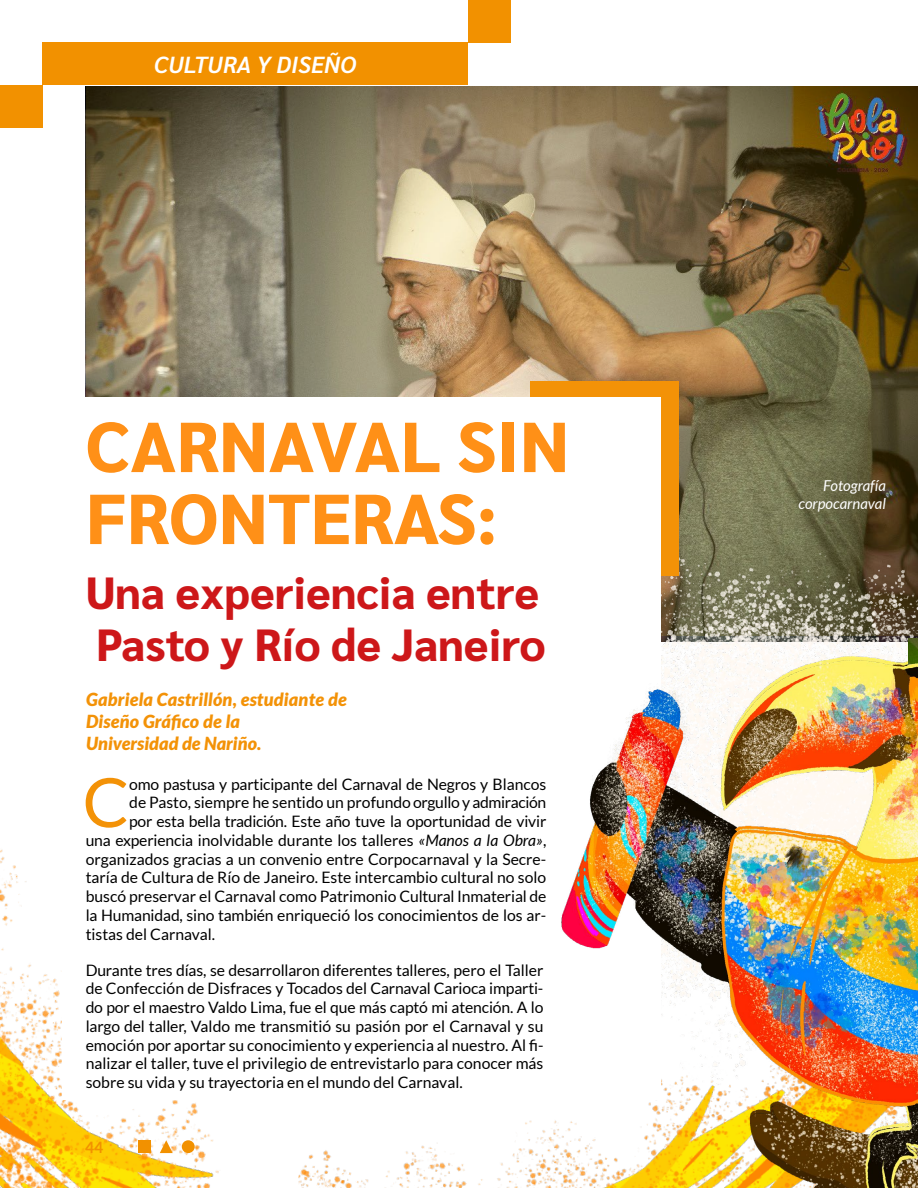
<style>
.page{position:relative;width:918px;height:1188px;background:#fff}
.page>*{position:absolute;margin:0;border:0;box-sizing:border-box;transform-origin:0 0}
.t1{font:800 70.5px/72px "Sarabun";color:#ff9017}
.t2{font:68.1px "Lato";color:#f39207}
.t3{font:800 45px/52.5px "Sarabun";color:#cd1719}
.t4{font:italic 600 23.25px "Sarabun";color:#fff}
.t5{font:italic 900 18px/21.6px "Lato";letter-spacing:.01em;color:#f39207}
.t6{font:15.75px/18.8px "Lato";color:#000;text-align:justify}
.t7{font:700 15.75px "Lato";color:#f29100}
.t8{font:italic 15px/18px "Lato";color:#fff;text-align:right}
.s1{font-style:italic}
</style>
<div class="page">
<img style="left:86px;top:86px;width:832px;height:461px">
<img style="left:0;top:849px;width:551px;height:339px">
<img style="left:661px;top:547px;width:257px;height:83px">
<div style="left:530px;top:381px;width:149px;height:194px;background:#f39207"></div>
<div style="left:62px;top:397px;width:599px;height:703px;background:#fff"></div>
<img style="left:551px;top:634px;width:367px;height:554px">
<div style="left:468px;top:0;width:42px;height:43px;background:#f29100"></div>
<div style="left:43px;top:43px;width:425px;height:42px;background:#f29100"></div>
<div style="left:0;top:85px;width:43px;height:43px;background:#f29100"></div>
<div style="left:138px;top:1140px;width:13px;height:13px;background:#f29100"></div>
<div style="left:182px;top:1140px;width:13px;height:13px;background:#f29100;border-radius:50%"></div>
<svg style="left:160px;top:1140px;width:13px;height:13px"></svg>
<h3 class="t4" style="left:154px;top:51px;width:204px">CULTURA Y DISEÑO</h3>
<h1 class="t1" style="left:86px;top:412px;width:485px">CARNAVAL SIN<br>FRONTERAS:</h1>
<h3 class="t3" style="left:86px;top:567px;width:462px">Una experiencia entre<br>Pasto y Río de Janeiro</h3>
<p class="t5" style="left:86px;top:689px;width:262px">Gabriela Castrillón, estudiante de<br>Diseño Gráfico de la<br>Universidad de Nariño.</p>
<h2 class="t2" style="left:83px;top:765px;width:48px">C</h2>
<p class="t6" style="left:129px;top:774px;width:419px">omo pastusa y participante del Carnaval de Negros y Blancos</p>
<p class="t6" style="left:129px;top:793px;width:419px">de Pasto, siempre he sentido un profundo orgullo y admiración</p>
<p class="t6" style="left:129px;top:812px;width:419px">por esta bella tradición. Este año tuve la oportunidad de vivir</p>
<p class="t6" style="left:86px;top:831px;width:462px">una experiencia inolvidable durante los talleres <span class="s1">«Manos a la Obra»</span>,</p>
<p class="t6" style="left:86px;top:849px;width:462px">organizados gracias a un convenio entre Corpocarnaval y la Secre-</p>
<p class="t6" style="left:86px;top:868px;width:462px">taría de Cultura de Río de Janeiro. Este intercambio cultural no solo</p>
<p class="t6" style="left:86px;top:887px;width:462px">buscó preservar el Carnaval como Patrimonio Cultural Inmaterial de</p>
<p class="t6" style="left:86px;top:906px;width:462px">la Humanidad, sino también enriqueció los conocimientos de los ar-</p>
<p class="t6" style="left:86px;top:924px;width:131px">tistas del Carnaval.</p>
<p class="t6" style="left:86px;top:961px;width:459px">Durante tres días, se desarrollaron diferentes talleres, pero el Taller de Confección de Disfraces y Tocados del Carnaval Carioca imparti&shy;do por el maestro Valdo Lima, fue el que más captó mi atención. A lo largo del taller, Valdo me transmitió su pasión por el Carnaval y su emoción por aportar su conocimiento y experiencia al nuestro. Al fi&shy;nalizar el taller, tuve el privilegio de entrevistarlo para conocer más sobre su vida y su trayectoria en el mundo del Carnaval.</p>
<p class="t7" style="left:85px;top:1138px;width:20px">44</p>
<p class="t8" style="left:799px;top:477px;width:89px">Fotografía corpocarnaval</p>
</div>
